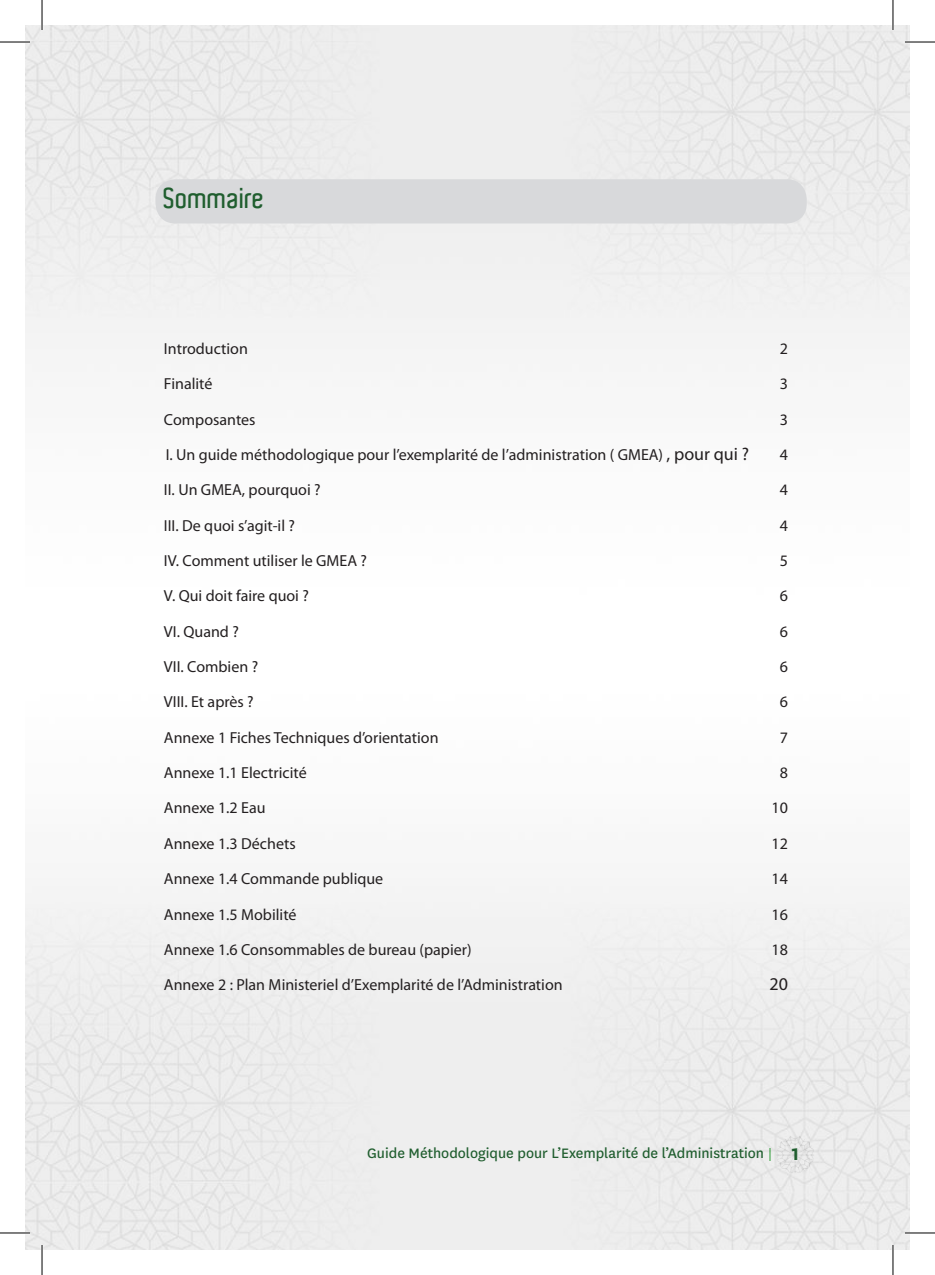
<style>
.page{position:relative;width:935px;height:1275px;background:#fff}
.page>*{position:absolute;margin:0;border:0;box-sizing:border-box;transform-origin:0 0}
.t1{font:600 28px "Aldo";color:#205e2f}
.t2{font:700 20px "National";color:#205e2f}
.t3{font:18px "Myriad Pro";color:#231f20}
.t4{font:16px "Myriad Pro";color:#231f20}
.t5{font:16px "National";color:#205e2f}
.s1{font-size:18px}
</style>
<div class="page">
<img style="left:25px;top:25px;width:884px;height:1225px">
<div style="left:155px;top:179px;width:651px;height:44px;background:#d8d9db;border-radius:20px"></div>
<hr style="left:0;top:41px;width:30px;height:2px;background:#fff">
<hr style="left:904px;top:41px;width:30px;height:2px;background:#fff">
<hr style="left:0;top:1231px;width:30px;height:3px;background:#fff">
<hr style="left:904px;top:1231px;width:30px;height:3px;background:#fff">
<hr style="left:41px;top:0;width:2px;height:30px;background:#fff">
<hr style="left:41px;top:1245px;width:2px;height:30px;background:#fff">
<hr style="left:891px;top:0;width:3px;height:30px;background:#fff">
<hr style="left:891px;top:1245px;width:3px;height:30px;background:#fff">
<hr style="left:0;top:42px;width:30px;height:1px;background:#000">
<hr style="left:904px;top:42px;width:30px;height:1px;background:#000">
<hr style="left:0;top:1232px;width:30px;height:1px;background:#000">
<hr style="left:904px;top:1232px;width:30px;height:1px;background:#000">
<hr style="left:42px;top:0;width:1px;height:30px;background:#000">
<hr style="left:42px;top:1245px;width:1px;height:30px;background:#000">
<hr style="left:892px;top:0;width:1px;height:30px;background:#000">
<hr style="left:892px;top:1245px;width:1px;height:30px;background:#000">
<h1 class="t1" style="left:164px;top:182px;width:102px">Sommaire</h1>
<p class="t4" style="left:164px;top:339px;width:85px">Introduction</p>
<p class="t4" style="left:779px;top:339px;width:10px">2</p>
<p class="t4" style="left:164px;top:374px;width:50px">Finalité</p>
<p class="t4" style="left:779px;top:374px;width:10px">3</p>
<p class="t4" style="left:164px;top:409px;width:93px">Composantes</p>
<p class="t4" style="left:779px;top:409px;width:10px">3</p>
<p class="t4" style="left:166px;top:445px;width:585px">I. Un guide méthodologique pour l’exemplarité de l’administration ( GMEA) <span class="s1">, pour qui ?</span></p>
<p class="t4" style="left:779px;top:445px;width:10px">4</p>
<p class="t4" style="left:164px;top:480px;width:158px">II. Un GMEA, pourquoi ?</p>
<p class="t4" style="left:779px;top:480px;width:10px">4</p>
<p class="t4" style="left:164px;top:515px;width:132px">III. De quoi s’agit-il ?</p>
<p class="t4" style="left:779px;top:515px;width:10px">4</p>
<p class="t4" style="left:164px;top:551px;width:204px">IV. Comment utiliser le GMEA ?</p>
<p class="t4" style="left:779px;top:551px;width:10px">5</p>
<p class="t4" style="left:164px;top:586px;width:146px">V. Qui doit faire quoi ?</p>
<p class="t4" style="left:779px;top:586px;width:10px">6</p>
<p class="t4" style="left:164px;top:621px;width:76px">VI. Quand ?</p>
<p class="t4" style="left:779px;top:621px;width:10px">6</p>
<p class="t4" style="left:164px;top:657px;width:96px">VII. Combien ?</p>
<p class="t4" style="left:779px;top:657px;width:10px">6</p>
<p class="t4" style="left:164px;top:692px;width:91px">VIII. Et après ?</p>
<p class="t4" style="left:779px;top:692px;width:10px">6</p>
<p class="t4" style="left:164px;top:727px;width:276px">Annexe 1 Fiches Techniques d’orientation</p>
<p class="t4" style="left:779px;top:727px;width:10px">7</p>
<p class="t4" style="left:164px;top:763px;width:144px">Annexe 1.1 Electricité</p>
<p class="t4" style="left:779px;top:763px;width:10px">8</p>
<p class="t4" style="left:164px;top:798px;width:103px">Annexe 1.2 Eau</p>
<p class="t4" style="left:771px;top:798px;width:18px">10</p>
<p class="t4" style="left:164px;top:833px;width:133px">Annexe 1.3 Déchets</p>
<p class="t4" style="left:771px;top:833px;width:18px">12</p>
<p class="t4" style="left:164px;top:869px;width:221px">Annexe 1.4 Commande publique</p>
<p class="t4" style="left:771px;top:869px;width:18px">14</p>
<p class="t4" style="left:164px;top:904px;width:134px">Annexe 1.5 Mobilité</p>
<p class="t4" style="left:771px;top:904px;width:18px">16</p>
<p class="t4" style="left:164px;top:939px;width:309px">Annexe 1.6 Consommables de bureau (papier)</p>
<p class="t4" style="left:771px;top:939px;width:18px">18</p>
<p class="t4" style="left:164px;top:975px;width:400px">Annexe 2 : Plan Ministeriel d’Exemplarité de l’Administration</p>
<p class="t3" style="left:769px;top:973px;width:20px">20</p>
<p class="t5" style="left:367px;top:1143px;width:398px">Guide Méthodologique pour L’Exemplarité de l’Administration</p>
<p class="t2" style="left:791px;top:1139px;width:9px">1</p>
</div>
